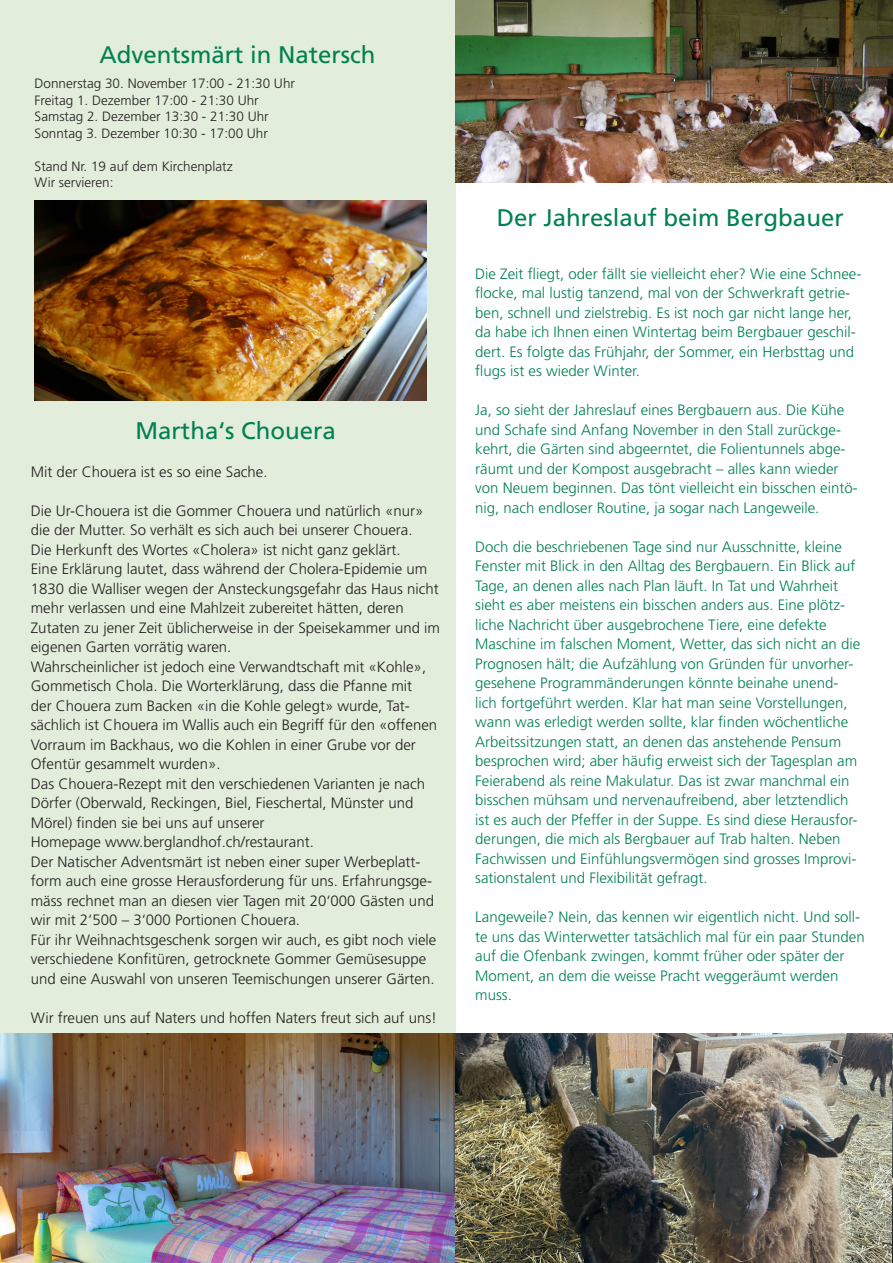
<style>
.page{position:relative;width:893px;height:1263px;background:#fff}
.page>*{position:absolute;margin:0;border:0;box-sizing:border-box;transform-origin:0 0}
.t1{font:24px "Frutiger LT Std";color:#00814f}
.t2{font:300 15px/19.5px "Frutiger LT Std";color:#00814f}
.t3{font:300 15px/19.5px "Frutiger LT Std";color:#231f20}
.t4{font:300 13.5px/16.5px "Frutiger LT Std";color:#231f20}
</style>
<div class="page">
<div style="left:0;top:0;width:455px;height:1039px;background:#e2eddb"></div>
<img style="left:455px;top:0;width:438px;height:183px">
<img style="left:0;top:1033px;width:893px;height:230px">
<img style="left:34px;top:201px;width:393px;height:200px">
<h1 class="t1" style="left:100px;top:44px;width:278px">Adventsmärt in Natersch</h1>
<p class="t4" style="left:35px;top:76px;width:262px">Donnerstag 30. November 17:00 - 21:30 Uhr Freitag 1. Dezember 17:00 - 21:30 Uhr Samstag 2. Dezember 13:30 - 21:30 Uhr Sonntag 3. Dezember 10:30 - 17:00 Uhr</p>
<p class="t4" style="left:35px;top:158px;width:200px">Stand Nr. 19 auf dem Kirchenplatz<br>Wir servieren:</p>
<h1 class="t1" style="left:136px;top:421px;width:202px">Martha‘s Chouera</h1>
<p class="t3" style="left:31px;top:462px;width:238px">Mit der Chouera ist es so eine Sache.</p>
<p class="t3" style="left:31px;top:501px;width:411px">Die Ur-Chouera ist die Gommer Chouera und natürlich «nur» die der Mutter. So verhält es sich auch bei unserer Chouera.<br>Die Herkunft des Wortes «Cholera» ist nicht ganz geklärt.<br>Eine Erklärung lautet, dass während der Cholera-Epidemie um 1830 die Walliser wegen der Ansteckungsgefahr das Haus nicht mehr verlassen und eine Mahlzeit zubereitet hätten, deren Zutaten zu jener Zeit üblicherweise in der Speisekammer und im eigenen Garten vorrätig waren.<br>Wahrscheinlicher ist jedoch eine Verwandtschaft mit «Kohle», Gommetisch Chola. Die Worterklärung, dass die Pfanne mit<br>der Chouera zum Backen «in die Kohle gelegt» wurde, Tat&shy;sächlich ist Chouera im Wallis auch ein Begriff für den «offenen Vorraum im Backhaus, wo die Kohlen in einer Grube vor der Ofentür gesammelt wurden».<br>Das Chouera-Rezept mit den verschiedenen Varianten je nach Dörfer (Oberwald, Reckingen, Biel, Fieschertal, Münster und Mörel) finden sie bei uns auf unserer<br>Homepage www.berglandhof.ch/restaurant.<br>Der Natischer Adventsmärt ist neben einer super Werbeplatt&shy;form auch eine grosse Herausforderung für uns. Erfahrungsge&shy;mäss rechnet man an diesen vier Tagen mit 20‘000 Gästen und wir mit 2‘500 – 3‘000 Portionen Chouera.<br>Für ihr Weihnachtsgeschenk sorgen wir auch, es gibt noch viele verschiedene Konfitüren, getrocknete Gommer Gemüsesuppe und eine Auswahl von unseren Teemischungen unserer Gärten.</p>
<p class="t3" style="left:31px;top:1008px;width:408px">Wir freuen uns auf Naters und hoffen Naters freut sich auf uns!</p>
<h1 class="t1" style="left:497px;top:208px;width:348px">Der Jahreslauf beim Bergbauer</h1>
<p class="t2" style="left:475px;top:265px;width:388px">Die Zeit fliegt, oder fällt sie vielleicht eher? Wie eine Schnee&shy;flocke, mal lustig tanzend, mal von der Schwerkraft getrie&shy;ben, schnell und zielstrebig. Es ist noch gar nicht lange her, da habe ich Ihnen einen Wintertag beim Bergbauer geschil&shy;dert. Es folgte das Frühjahr, der Sommer, ein Herbsttag und flugs ist es wieder Winter.</p>
<p class="t2" style="left:475px;top:401px;width:384px">Ja, so sieht der Jahreslauf eines Bergbauern aus. Die Kühe und Schafe sind Anfang November in den Stall zurückge&shy;kehrt, die Gärten sind abgeerntet, die Folientunnels abge&shy;räumt und der Kompost ausgebracht – alles kann wieder von Neuem beginnen. Das tönt vielleicht ein bisschen eintö&shy;nig, nach endloser Routine, ja sogar nach Langeweile.</p>
<p class="t2" style="left:475px;top:538px;width:387px">Doch die beschriebenen Tage sind nur Ausschnitte, kleine Fenster mit Blick in den Alltag des Bergbauern. Ein Blick auf Tage, an denen alles nach Plan läuft. In Tat und Wahrheit sieht es aber meistens ein bisschen anders aus. Eine plötz&shy;liche Nachricht über ausgebrochene Tiere, eine defekte Maschine im falschen Moment, Wetter, das sich nicht an die Prognosen hält; die Aufzählung von Gründen für unvorher&shy;gesehene Programmänderungen könnte beinahe unend&shy;lich fortgeführt werden. Klar hat man seine Vorstellungen, wann was erledigt werden sollte, klar finden wöchentliche Arbeitssitzungen statt, an denen das anstehende Pensum besprochen wird; aber häufig erweist sich der Tagesplan am Feierabend als reine Makulatur. Das ist zwar manchmal ein bisschen mühsam und nervenaufreibend, aber letztendlich ist es auch der Pfeffer in der Suppe. Es sind diese Herausfor&shy;derungen, die mich als Bergbauer auf Trab halten. Neben Fachwissen und Einfühlungsvermögen sind grosses Improvi&shy;sationstalent und Flexibilität gefragt.</p>
<p class="t2" style="left:475px;top:908px;width:391px">Langeweile? Nein, das kennen wir eigentlich nicht. Und soll&shy;te uns das Winterwetter tatsächlich mal für ein paar Stunden auf die Ofenbank zwingen, kommt früher oder später der Moment, an dem die weisse Pracht weggeräumt werden muss.</p>
</div>
